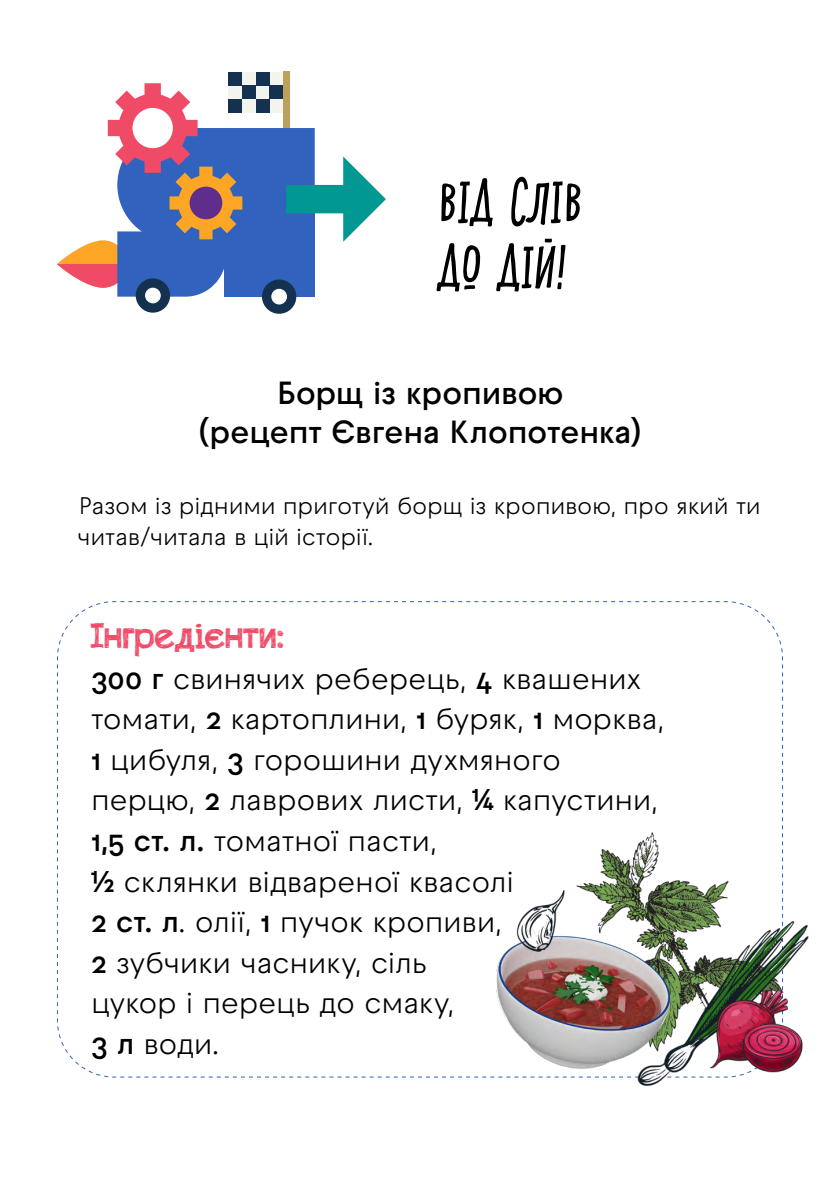
<style>
.page{position:relative;width:840px;height:1191px;background:#fff}
.page>*{position:absolute;margin:0;border:0;box-sizing:border-box;transform-origin:0 0}
.t1{font:italic 52px/65px "Shnobel";letter-spacing:-.035em;color:#000}
.t2{font:36px "appleberry";color:#ef4b67}
.t3{font:600 32px/38.4px "Raptor V3 Premium";letter-spacing:-.015em;color:#000;text-align:center}
.t4{font:30px/40.6px "Raptor V3 Premium";letter-spacing:-.015em;color:#000}
.t5{font:24px/31.2px "Raptor V3 Premium";letter-spacing:-.015em;color:#000}
.s1{font-weight:600}
</style>
<div class="page">
<svg style="left:57px;top:601px;width:726px;height:477px"></svg>
<div style="left:262px;top:279px;width:34px;height:35px;background:#14324f;border-radius:50%"></div>
<div style="left:271px;top:289px;width:16px;height:15px;background:#fff;border-radius:50%"></div>
<div style="left:136px;top:278px;width:34px;height:35px;background:#14324f;border-radius:50%"></div>
<div style="left:145px;top:288px;width:16px;height:15px;background:#fff;border-radius:50%"></div>
<div style="left:228px;top:72px;width:55px;height:41px;background:#f4f4ef"></div>
<svg style="left:57px;top:83px;width:329px;height:214px"></svg>
<div style="left:132px;top:108px;width:41px;height:40px;background:#fff;border-radius:50%"></div>
<div style="left:255px;top:72px;width:14px;height:13px;background:#14324f"></div>
<div style="left:228px;top:72px;width:14px;height:13px;background:#14324f"></div>
<div style="left:269px;top:85px;width:14px;height:14px;background:#14324f"></div>
<div style="left:242px;top:85px;width:13px;height:14px;background:#14324f"></div>
<div style="left:255px;top:99px;width:14px;height:14px;background:#14324f"></div>
<div style="left:228px;top:99px;width:14px;height:14px;background:#14324f"></div>
<div style="left:283px;top:72px;width:6px;height:56px;background:#baa25d"></div>
<img style="left:496px;top:788px;width:313px;height:298px">
<h1 class="t1" style="left:437px;top:169px;width:147px">ВІД СЛІВ<br>ДО ДІЙ!</h1>
<p class="t3" style="left:198px;top:372px;width:446px">Борщ із кропивою<br>(рецепт Євгена Клопотенка)</p>
<p class="t5" style="left:78px;top:489px;width:684px">Разом із рідними приготуй борщ із кропивою, про який ти читав/читала в цій історії.</p>
<p class="t2" style="left:91px;top:612px;width:195px">Інгредієнти:</p>
<p class="t4" style="left:91px;top:658px;width:574px"><span class="s1">300 г</span> свинячих реберець, <span class="s1">4</span> квашених томати, <span class="s1">2</span> картоплини, <span class="s1">1</span> буряк, <span class="s1">1</span> морква,<br><span class="s1">1</span> цибуля, <span class="s1">3</span> горошини духмяного перцю, <span class="s1">2</span> лаврових листи, <span class="s1">¼</span> капустини,<br><span class="s1">1,5 ст. л.</span> томатної пасти,<br><span class="s1">½</span> склянки відвареної квасолі<br><span class="s1">2 ст. л</span>. олії, <span class="s1">1</span> пучок кропиви,<br><span class="s1">2</span> зубчики часнику, сіль<br>цукор і перець до смаку,<br><span class="s1">3 л</span> води.</p>
</div>
